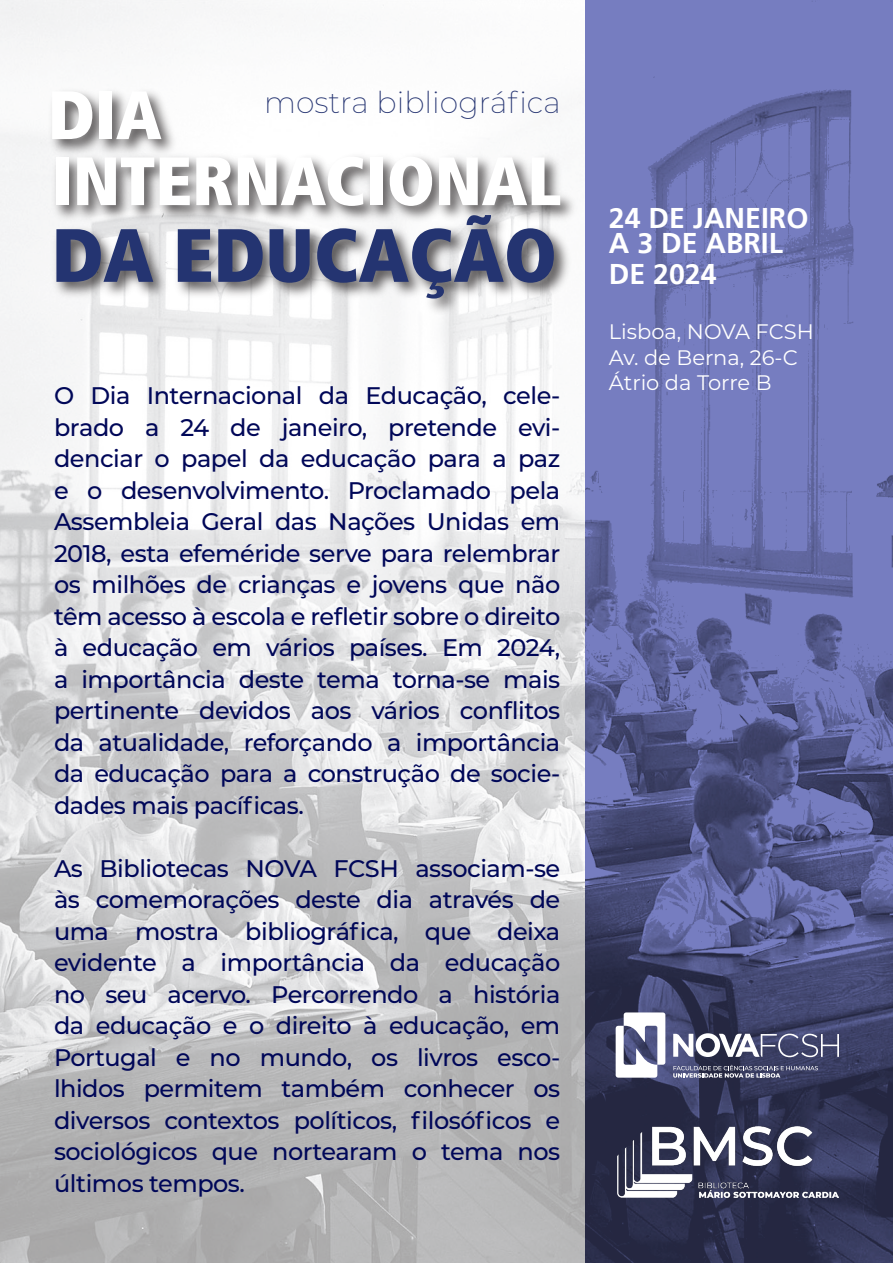
<style>
.page{position:relative;width:893px;height:1263px;background:#fff}
.page>*{position:absolute;margin:0;border:0;box-sizing:border-box;transform-origin:0 0}
.t1{font:900 condensed 75.3px "Frutiger LT";color:#243471}
.t2{font:900 condensed 68.25px "Frutiger LT";color:#fff}
.t3{font:200 30px "Montserrat";color:#263572}
.t4{font:700 28.5px "Frutiger LT";color:#fff}
.t5{font:500 24px/31.5px "Montserrat";letter-spacing:-.02em;color:#000758;text-align:justify}
.t6{font:21px "Montserrat";color:#fff}
</style>
<div class="page">
<img style="left:0;top:0;width:585px;height:1263px">
<img style="left:585px;top:0;width:308px;height:1263px">
<img style="left:200px;top:139px;width:383px;height:175px">
<img style="left:40px;top:73px;width:160px;height:177px">
<img style="left:44px;top:207px;width:534px;height:107px">
<img style="left:617px;top:1126px;width:222px;height:71px">
<svg style="left:616px;top:1012px;width:49px;height:66px"></svg>
<svg style="left:673px;top:1033px;width:166px;height:24px"></svg>
<svg style="left:673px;top:1065px;width:145px;height:13px;background:#686b85"></svg>
<p class="t2" style="left:48px;top:74px;width:115px">DIA</p>
<p class="t3" style="left:264px;top:82px;width:298px">mostra bibliográfica</p>
<p class="t2" style="left:52px;top:140px;width:511px">INTERNACIONAL</p>
<h1 class="t1" style="left:52px;top:210px;width:507px">DA EDUCAÇÃO</h1>
<p class="t5" style="left:54px;top:379px;width:508px">O Dia Internacional da Educação, cele&shy;brado a 24 de janeiro, pretende evi&shy;denciar o papel da educação para a paz e o desenvolvimento. Proclamado pela Assembleia Geral das Nações Unidas em 2018, esta efeméride serve para relembrar os milhões de crianças e jovens que não têm acesso à escola e refletir sobre o direito à educação em vários países. Em 2024, a importância deste tema torna-se mais pertinente devidos aos vários conflitos da atualidade, reforçando a importância da educação para a construção de socie&shy;dades mais pacíficas.</p>
<p class="t5" style="left:54px;top:851px;width:508px">As Bibliotecas NOVA FCSH associam-se às comemorações deste dia através de uma mostra bibliográfica, que deixa evidente a importância da educação no seu acervo. Percorrendo a história da educação e o direito à educação, em Portugal e no mundo, os livros esco&shy;lhidos permitem também conhecer os diversos contextos políticos, filosóficos e sociológicos que nortearam o tema nos últimos tempos.</p>
<p class="t4" style="left:609px;top:201px;width:201px">24 DE JANEIRO</p>
<p class="t4" style="left:609px;top:226px;width:176px">A 3 DE ABRIL</p>
<p class="t4" style="left:609px;top:257px;width:109px">DE 2024</p>
<p class="t6" style="left:609px;top:318px;width:206px">Lisboa, NOVA FCSH</p>
<p class="t6" style="left:609px;top:343px;width:190px">Av. de Berna, 26-C</p>
<p class="t6" style="left:609px;top:368px;width:164px">Átrio da Torre B</p>
</div>
